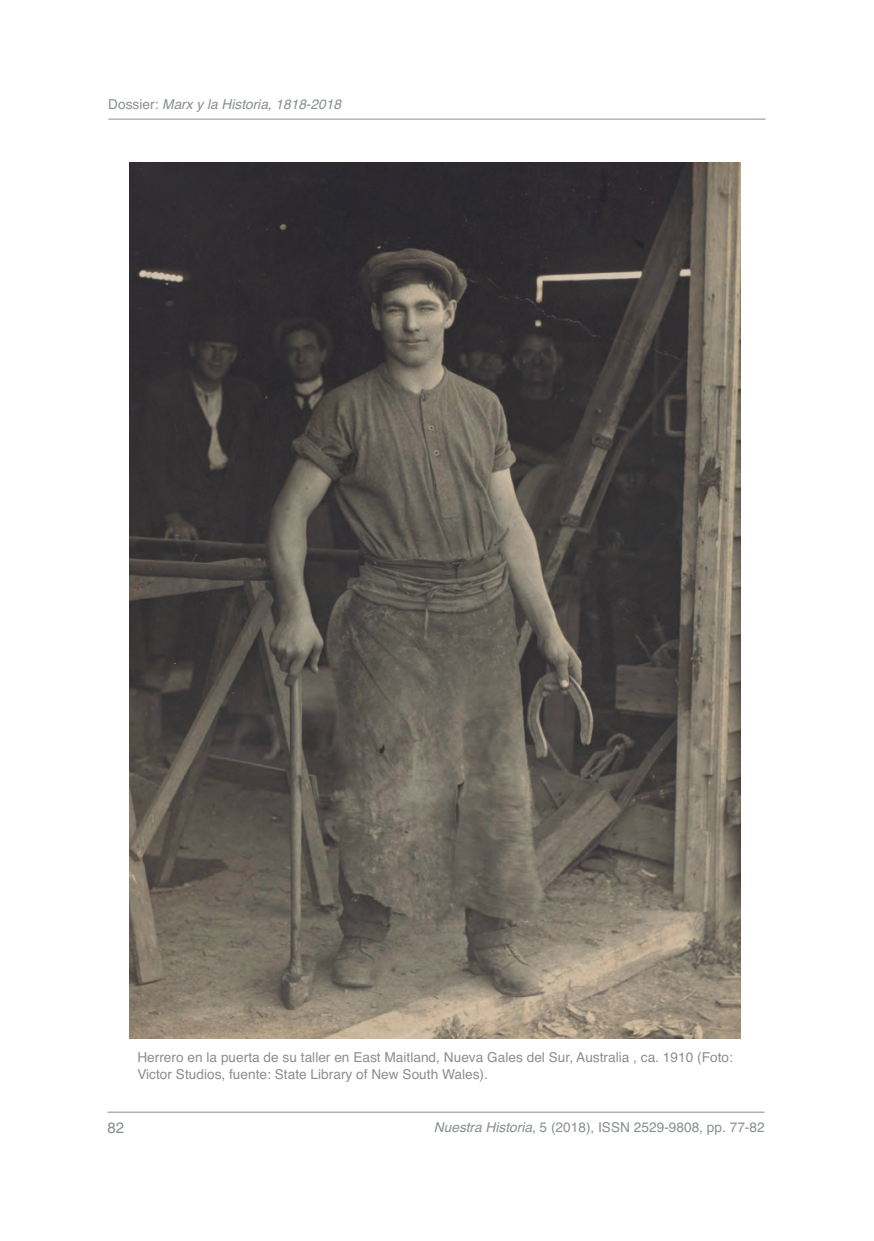
<style>
.page{position:relative;width:874px;height:1241px;background:#fff}
.page>*{position:absolute;margin:0;border:0;box-sizing:border-box;transform-origin:0 0}
.t1{font:15.05px "Helvetica";color:#8a8f90}
.t2{font:13.65px/16.4px "Helvetica";color:#8a8f90}
.t3{font:italic 13.65px "Helvetica";color:#8a8f90}
.s1{font-style:normal}
.s2{font-style:italic}
</style>
<div class="page">
<hr style="left:108px;top:119px;width:657px;height:1px;background:#8a8f90">
<hr style="left:107px;top:1112px;width:657px;height:1px;background:#8a8f90">
<img style="left:130px;top:162px;width:610px;height:876px">
<p class="t3" style="left:108px;top:99px;width:234px"><span class="s1">Dossier:</span> Marx y la Historia, 1818-2018</p>
<p class="t2" style="left:137px;top:1050px;width:596px">Herrero en la puerta de su taller en East Maitland, Nueva Gales del Sur, Australia , ca. 1910 (Foto:<br>Victor Studios, fuente: State Library of New South Wales).</p>
<p class="t1" style="left:107px;top:1122px;width:18px">82</p>
<p class="t2" style="left:434px;top:1120px;width:332px"><span class="s2">Nuestra Historia</span>, 5 (2018), ISSN 2529-9808, pp. 77-82</p>
</div>
